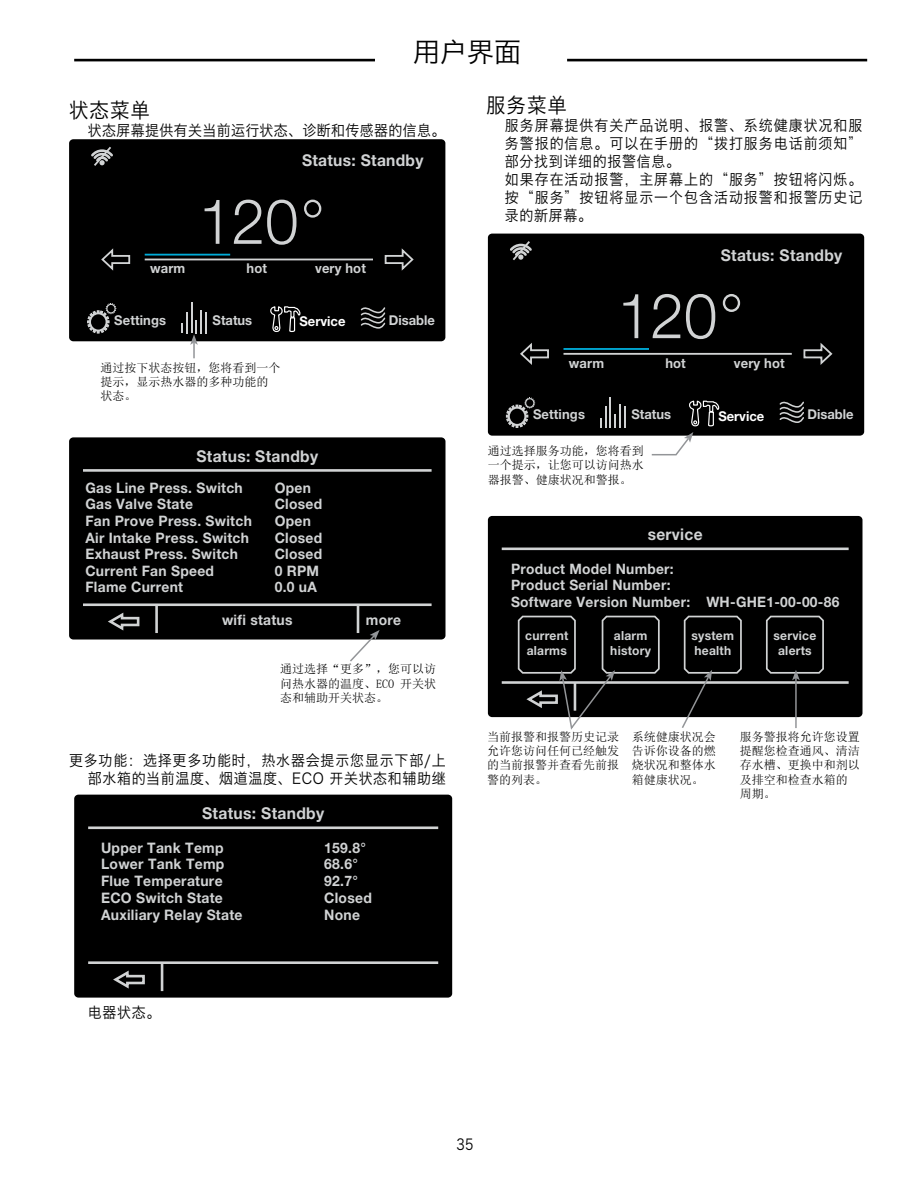
<style>
.page{position:relative;width:918px;height:1188px;background:#fff}
.page>*{position:absolute;margin:0;border:0;box-sizing:border-box;transform-origin:0 0}
.t1{font:300 62.55px "Helvetica Neue";letter-spacing:-.005em;color:#d1d3d4;scale:.96 1}
.t2{font:27px "Hiragino Sans GB W3";color:#000}
.t3{font:21px "Hiragino Sans GB W3";letter-spacing:.05em;color:#000;scale:.93 1}
.t4{font:700 16.35px "Helvetica Neue";letter-spacing:.02em;color:#d1d3d4;scale:.96 1}
.t5{font:700 16.2px "Helvetica Neue";letter-spacing:.02em;color:#d1d3d4;scale:.96 1}
.t6{font:15px/18px "Hiragino Sans GB W3";letter-spacing:.06em;color:#000;text-align:right;scale:.93 1}
.t7{font:15px "Hiragino Sans GB W3";letter-spacing:.025em;color:#000;scale:.93 1}
.t8{font:15px "Hiragino Sans GB W3";letter-spacing:.06em;color:#000;scale:.85 1}
.t9{font:700 14.55px/16.6px "Helvetica Neue";letter-spacing:.02em;color:#d1d3d4;scale:.96 1}
.t10{font:700 14.4px/16.6px "Helvetica Neue";letter-spacing:.02em;color:#d1d3d4;scale:.96 1}
.t11{font:700 13.5px "Helvetica Neue";letter-spacing:.01em;color:#d1d3d4;scale:.96 1}
.t12{font:700 13.5px "Helvetica Neue";color:#fff;scale:.96 1}
.t13{font:700 12.6px/14.5px "Helvetica Neue";letter-spacing:.02em;color:#d1d3d4;scale:.96 1}
.t14{font:12px/14.4px "Sim Sun";color:#000;text-align:justify}
</style>
<div class="page">
<hr style="left:74px;top:59px;width:301px;height:2px;background:#000">
<hr style="left:567px;top:59px;width:300px;height:2px;background:#000">
<div style="left:69px;top:139px;width:376px;height:202px;background:#000;border-radius:4px"></div>
<svg style="left:360px;top:307px;width:26px;height:22px"></svg>
<hr style="left:205px;top:312px;width:2px;height:21px;background:#d1d3d4">
<hr style="left:200px;top:310px;width:2px;height:23px;background:#d1d3d4">
<hr style="left:191px;top:303px;width:2px;height:30px;background:#d1d3d4">
<hr style="left:186px;top:312px;width:2px;height:21px;background:#d1d3d4">
<svg style="left:181px;top:323px;width:2px;height:10px"></svg>
<svg style="left:87px;top:303px;width:29px;height:31px"></svg>
<svg style="left:101px;top:248px;width:30px;height:23px"></svg>
<svg style="left:384px;top:248px;width:30px;height:23px"></svg>
<hr style="left:145px;top:259px;width:228px;height:1px;background:#d1d3d4">
<hr style="left:145px;top:254px;width:85px;height:2px;background:#00acd9">
<svg style="left:270px;top:306px;width:31px;height:27px"></svg>
<svg style="left:91px;top:146px;width:22px;height:20px"></svg>
<div style="left:488px;top:234px;width:376px;height:202px;background:#000;border-radius:4px"></div>
<svg style="left:779px;top:401px;width:25px;height:22px"></svg>
<hr style="left:624px;top:407px;width:2px;height:21px;background:#d1d3d4">
<hr style="left:619px;top:404px;width:2px;height:24px;background:#d1d3d4">
<svg style="left:614px;top:414px;width:2px;height:14px"></svg>
<hr style="left:609px;top:397px;width:2px;height:31px;background:#d1d3d4">
<svg style="left:600px;top:407px;width:6px;height:21px"></svg>
<svg style="left:506px;top:397px;width:29px;height:31px"></svg>
<svg style="left:520px;top:342px;width:29px;height:23px"></svg>
<svg style="left:803px;top:342px;width:30px;height:23px"></svg>
<hr style="left:564px;top:353px;width:228px;height:2px;background:#d1d3d4">
<hr style="left:564px;top:348px;width:85px;height:2px;background:#00acd9">
<svg style="left:510px;top:241px;width:22px;height:20px"></svg>
<svg style="left:190px;top:320px;width:8px;height:38px"></svg>
<div style="left:69px;top:437px;width:377px;height:203px;background:#000;border-radius:4px"></div>
<hr style="left:83px;top:469px;width:349px;height:3px;background:#d1d3d4">
<hr style="left:83px;top:603px;width:349px;height:3px;background:#d1d3d4">
<hr style="left:155px;top:605px;width:3px;height:28px;background:#d1d3d4">
<svg style="left:108px;top:612px;width:32px;height:19px"></svg>
<hr style="left:357px;top:605px;width:2px;height:28px;background:#d1d3d4">
<svg style="left:348px;top:630px;width:32px;height:32px"></svg>
<div style="left:74px;top:795px;width:378px;height:203px;background:#000;border-radius:4px"></div>
<hr style="left:88px;top:826px;width:350px;height:3px;background:#d1d3d4">
<hr style="left:88px;top:961px;width:350px;height:3px;background:#d1d3d4">
<hr style="left:161px;top:963px;width:2px;height:28px;background:#d1d3d4">
<svg style="left:113px;top:970px;width:32px;height:19px"></svg>
<svg style="left:650px;top:400px;width:69px;height:56px"></svg>
<div style="left:488px;top:516px;width:374px;height:201px;background:#000;border-radius:4px"></div>
<hr style="left:502px;top:548px;width:347px;height:2px;background:#d1d3d4">
<hr style="left:502px;top:681px;width:347px;height:3px;background:#d1d3d4">
<div style="left:766px;top:616px;width:58px;height:58px;border:2px solid #d1d3d4;border-radius:4px"></div>
<svg style="left:517px;top:615px;width:144px;height:115px"></svg>
<svg style="left:680px;top:615px;width:63px;height:113px"></svg>
<hr style="left:795px;top:678px;width:2px;height:50px;background:#939598">
<svg style="left:792px;top:670px;width:8px;height:10px"></svg>
<h2 class="t2" style="left:413px;top:35px;width:109px">用户界面</h2>
<h3 class="t3" style="left:69px;top:97px;width:89px">状态菜单</h3>
<p class="t7" style="left:88px;top:121px;width:386px">状态屏幕提供有关当前运行状态、诊断和传感器的信息。</p>
<p class="t5" style="left:302px;top:150px;width:128px">Status: Standby</p>
<h1 class="t1" style="left:199px;top:183px;width:133px">120°</h1>
<p class="t11" style="left:150px;top:260px;width:38px">warm</p>
<p class="t11" style="left:247px;top:260px;width:23px">hot</p>
<p class="t11" style="left:315px;top:260px;width:54px">very hot</p>
<p class="t11" style="left:114px;top:312px;width:56px">Settings</p>
<p class="t11" style="left:213px;top:312px;width:43px">Status</p>
<p class="t14" style="left:100px;top:360px;width:181px;text-align:left">通过按下状态按钮，您将看到一个提示，显示热水器的多种功能的状态。</p>
<p class="t12" style="left:300px;top:313px;width:49px">Service</p>
<p class="t11" style="left:389px;top:312px;width:50px">Disable</p>
<p class="t5" style="left:197px;top:446px;width:128px">Status: Standby</p>
<p class="t10" style="left:85px;top:479px;width:175px">Gas Line Press. Switch<br>Gas Valve State<br>Fan Prove Press. Switch<br>Air Intake Press. Switch<br>Exhaust Press. Switch<br>Current Fan Speed<br>Flame Current</p>
<p class="t10" style="left:275px;top:479px;width:51px">Open<br>Closed<br>Open<br>Closed<br>Closed<br>0 RPM<br>0.0 uA</p>
<p class="t10" style="left:222px;top:612px;width:75px">wifi status</p>
<p class="t10" style="left:366px;top:612px;width:38px">more</p>
<p class="t14" style="left:280px;top:662px;width:158px">通过选择“更多”，您可以访问热水器的温度、ECO 开关状态和辅助开关状态。</p>
<p class="t6" style="left:69px;top:751px;width:406px">更多功能：选择更多功能时，热水器会提示您显示下部/上部水箱的当前温度、烟道温度、ECO 开关状态和辅助继</p>
<p class="t4" style="left:202px;top:803px;width:129px">Status: Standby</p>
<p class="t9" style="left:101px;top:839px;width:149px">Upper Tank Temp<br>Lower Tank Temp<br>Flue Temperature<br>ECO Switch State<br>Auxiliary Relay State</p>
<p class="t9" style="left:324px;top:839px;width:51px">159.8°<br>68.6°<br>92.7°<br>Closed<br>None</p>
<p class="t6" style="left:88px;top:1003px;width:79px">电器状态。</p>
<h3 class="t3" style="left:486px;top:92px;width:89px">服务菜单</h3>
<p class="t6" style="left:505px;top:116px;width:386px;text-align:left">服务屏幕提供有关产品说明、报警、系统健康状况和服务警报的信息。可以在手册的“拨打服务电话前须知”部分找到详细的报警信息。<br>如果存在活动报警，主屏幕上的“服务”按钮将闪烁。按“服务”按钮将显示一个包含活动报警和报警历史记录的新屏幕。</p>
<p class="t5" style="left:721px;top:245px;width:128px">Status: Standby</p>
<h1 class="t1" style="left:618px;top:278px;width:133px">120°</h1>
<p class="t11" style="left:569px;top:354px;width:38px">warm</p>
<p class="t11" style="left:665px;top:354px;width:23px">hot</p>
<p class="t11" style="left:734px;top:354px;width:54px">very hot</p>
<p class="t11" style="left:533px;top:406px;width:56px">Settings</p>
<p class="t11" style="left:631px;top:406px;width:43px">Status</p>
<p class="t14" style="left:488px;top:444px;width:157px">通过选择服务功能，您将看到一个提示，让您可以访问热水器报警、健康状况和警报。</p>
<p class="t12" style="left:718px;top:407px;width:49px">Service</p>
<p class="t11" style="left:808px;top:406px;width:50px">Disable</p>
<p class="t5" style="left:648px;top:524px;width:59px">service</p>
<p class="t10" style="left:511px;top:560px;width:344px">Product Model Number:<br>Product Serial Number:<br>Software Version Number: WH-GHE1-00-00-86</p>
<p class="t13" style="left:525px;top:628px;width:47px">current alarms</p>
<p class="t13" style="left:610px;top:628px;width:44px">alarm history</p>
<p class="t13" style="left:692px;top:628px;width:46px">system health</p>
<p class="t13" style="left:774px;top:628px;width:46px;text-align:center">service alerts</p>
<p class="t14" style="left:487px;top:729px;width:133px">当前报警和报警历史记录允许您访问任何已经触发的当前报警并查看先前报警的列表。</p>
<p class="t14" style="left:632px;top:729px;width:85px">系统健康状况会告诉你设备的燃烧状况和整体水箱健康状况。</p>
<p class="t14" style="left:740px;top:729px;width:121px;text-align:left">服务警报将允许您设置提醒您检查通风、清洁存水槽、更换中和剂以及排空和检查水箱的周期。</p>
<p class="t8" style="left:457px;top:1135px;width:21px">35</p>
</div>
